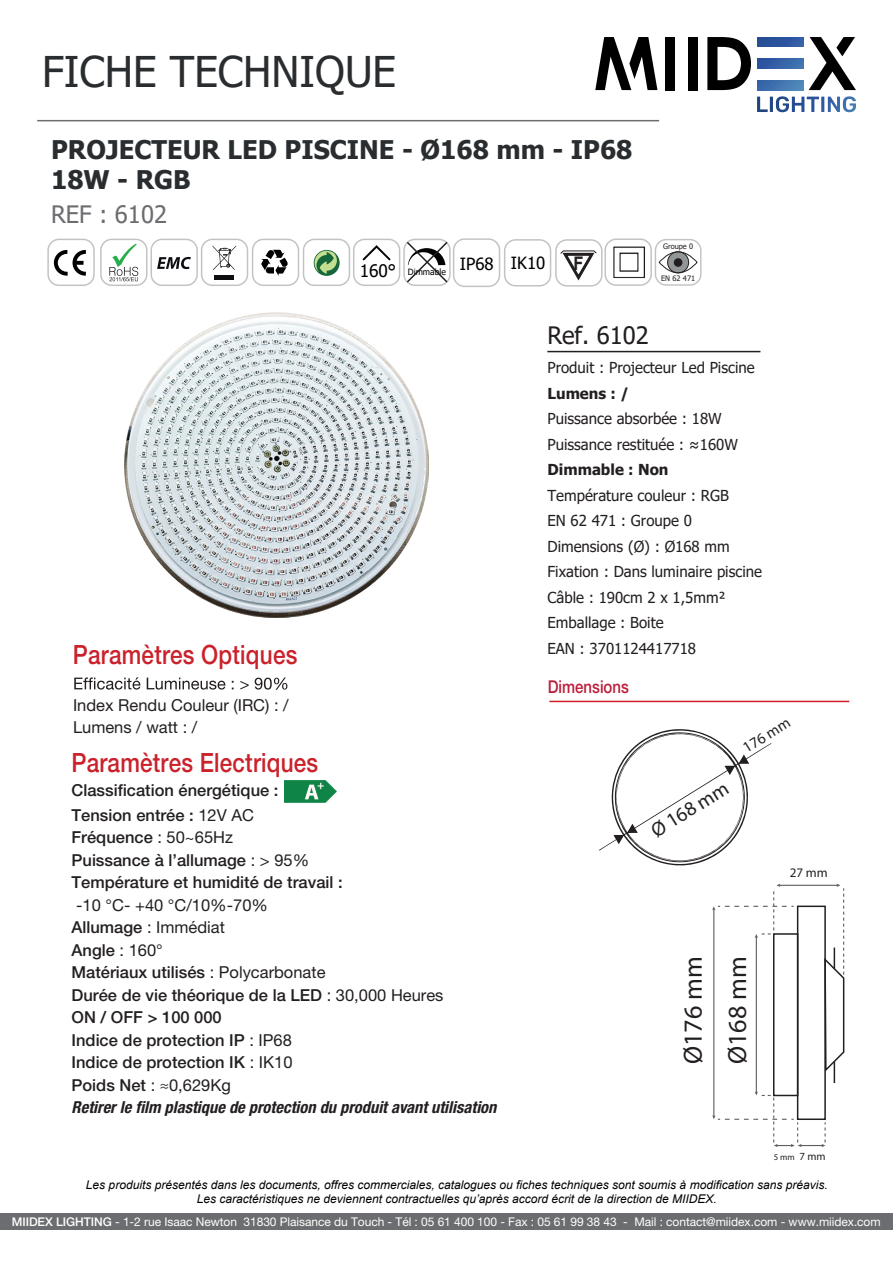
<style>
.page{position:relative;width:893px;height:1263px;background:#fff}
.page>*{position:absolute;margin:0;border:0;box-sizing:border-box;transform-origin:0 0}
.t1{font:42.3px "Tahoma";color:#292d2f}
.t2{font:500 26.55px "Helvetica Neue LT Std";letter-spacing:.01em;color:#cb212b;scale:.85 1}
.t3{font:26.25px "Myriad Pro";color:#231f20}
.t4{font:700 25.65px/30.6px "Tahoma";color:#292d2f}
.t5{font:24px "Tahoma";color:#6c6d70}
.t6{font:24px "Tahoma";color:#231f20}
.t7{font:20.25px "Myriad Pro";color:#231f20}
.t8{font:700 18.75px "Arial";color:#231f20;scale:.88 1}
.t9{font:500 17.7px "Helvetica Neue LT Std";color:#bc1e3b;scale:.85 1}
.t10{font:500 16.5px/22.5px "Helvetica Neue LT Std";color:#231f20}
.t11{font:16.5px/22.2px "Helvetica Neue LT Std";color:#231f20}
.t12{font:15.3px "Myriad Pro";color:#231f20}
.t13{font:15.15px/25.5px "Tahoma";color:#231f20}
.t14{font:700 15.15px "Tahoma";color:#231f20}
.t15{font:13.05px "Myriad Pro";color:#231f20}
.t16{font:12px "Helvetica Neue LT Std";letter-spacing:-.005em;color:#fff}
.t17{font:italic 12px/14.4px "Arial";color:#000001;text-align:center}
.t18{font:8.7px "Tahoma";color:#000}
.t19{font:8.7px "Myriad Pro";color:#231f20}
.t20{font:7.5px "Tahoma";color:#231f20}
.s1{font-size:17.25px}
.s2{font-size:16.65px}
.s3{font-weight:400}
.s4{font-weight:400;font-size:16.65px}
.s5{font-weight:700;font-style:italic;font-stretch:condensed}
.s6{font-size:26.4px}
.s7{font-size:10.95px}
.s8{font-weight:500}
</style>
<div class="page">
<svg style="left:74px;top:677px;width:213px;height:13px"></svg>
<hr style="left:547px;top:351px;width:213px;height:1px;background:#231f20">
<div style="left:303px;top:239px;width:47px;height:47px;border:1px solid #c1c4c7;border-radius:11px"></div>
<div style="left:100px;top:239px;width:48px;height:47px;border:1px solid #c1c4c7;border-radius:11px"></div>
<div style="left:47px;top:239px;width:48px;height:47px;border:1px solid #c1c4c7;border-radius:11px"></div>
<div style="left:150px;top:239px;width:48px;height:47px;border:1px solid #c1c4c7;border-radius:11px"></div>
<div style="left:201px;top:239px;width:47px;height:47px;border:1px solid #c1c4c7;border-radius:11px"></div>
<div style="left:252px;top:239px;width:47px;height:47px;border:1px solid #c1c4c7;border-radius:11px"></div>
<svg style="left:54px;top:250px;width:32px;height:26px"></svg>
<svg style="left:157px;top:257px;width:34px;height:12px"></svg>
<svg style="left:213px;top:245px;width:23px;height:25px"></svg>
<div style="left:214px;top:275px;width:20px;height:5px;background:#0f0c12"></div>
<svg style="left:261px;top:250px;width:27px;height:26px"></svg>
<svg style="left:314px;top:250px;width:26px;height:26px"></svg>
<div style="left:353px;top:239px;width:47px;height:47px;border:1px solid #c1c4c7;border-radius:11px"></div>
<svg style="left:362px;top:245px;width:29px;height:16px"></svg>
<div style="left:403px;top:239px;width:48px;height:47px;border:1px solid #c1c4c7;border-radius:11px"></div>
<div style="left:453px;top:238px;width:47px;height:49px;border:1px solid #c1c4c7;border-radius:11px"></div>
<div style="left:504px;top:239px;width:47px;height:47px;border:1px solid #c1c4c7;border-radius:11px"></div>
<svg style="left:109px;top:244px;width:29px;height:37px"></svg>
<svg style="left:405px;top:240px;width:44px;height:44px"></svg>
<div style="left:555px;top:239px;width:48px;height:48px;border:1px solid #c1c4c7;border-radius:11px"></div>
<div style="left:604px;top:238px;width:48px;height:48px;border:1px solid #c1c4c7;border-radius:11px"></div>
<img style="left:606px;top:239px;width:45px;height:45px">
<img style="left:285px;top:780px;width:51px;height:23px">
<hr style="left:549px;top:701px;width:300px;height:1px;background:#d01f26">
<div style="left:0;top:1213px;width:893px;height:17px;background:#6c6d70"></div>
<img style="left:124px;top:313px;width:305px;height:304px">
<svg style="left:560px;top:250px;width:37px;height:31px"></svg>
<div style="left:655px;top:239px;width:46px;height:47px;border:1px solid #c1c4c7;border-radius:11px"></div>
<svg style="left:667px;top:251px;width:22px;height:22px"></svg>
<div style="left:659px;top:251px;width:38px;height:22px;border:1px solid #231f20;border-radius:50%"></div>
<div style="left:674px;top:258px;width:8px;height:9px;background:#231f20;border-radius:50%"></div>
<svg style="left:599px;top:729px;width:172px;height:137px"></svg>
<div style="left:773px;top:933px;width:25px;height:163px;border:2px solid #231f20"></div>
<div style="left:797px;top:905px;width:29px;height:215px;border:2px solid #231f20"></div>
<hr style="left:756px;top:937px;width:1px;height:156px;background:#5c605f">
<hr style="left:713px;top:909px;width:1px;height:207px;background:#5c605f">
<hr style="left:779px;top:885px;width:59px;height:1px;background:#5c605f">
<svg style="left:823px;top:884px;width:22px;height:199px"></svg>
<svg style="left:712px;top:884px;width:82px;height:54px"></svg>
<svg style="left:712px;top:1091px;width:114px;height:56px"></svg>
<hr style="left:37px;top:120px;width:622px;height:1px;background:#6c6d70">
<svg style="left:809px;top:37px;width:47px;height:53px"></svg>
<svg style="left:707px;top:37px;width:44px;height:53px"></svg>
<div style="left:688px;top:37px;width:10px;height:53px;background:#000001"></div>
<div style="left:665px;top:37px;width:10px;height:53px;background:#000001"></div>
<svg style="left:757px;top:96px;width:99px;height:16px"></svg>
<svg style="left:595px;top:37px;width:62px;height:53px"></svg>
<svg style="left:757px;top:37px;width:46px;height:9px"></svg>
<svg style="left:757px;top:59px;width:46px;height:9px"></svg>
<svg style="left:757px;top:81px;width:46px;height:9px"></svg>
<h1 class="t1" style="left:42px;top:43px;width:356px">FICHE TECHNIQUE</h1>
<h3 class="t4" style="left:51px;top:135px;width:583px">PROJECTEUR LED PISCINE - Ø168 mm - IP68<br>18W - RGB</h3>
<h3 class="t5" style="left:51px;top:198px;width:117px">REF : 6102</h3>
<p class="t18" style="left:360px;top:266px;width:187px"><span class="s1">160°</span> Dimmable <sup>IP68</sup> <sup>IK10</sup></p>
<p class="t8" style="left:573px;top:250px;width:13px">F</p>
<p class="t20" style="left:663px;top:241px;width:32px">Groupe 0</p>
<p class="t20" style="left:661px;top:273px;width:35px">EN 62 471</p>
<h3 class="t6" style="left:547px;top:320px;width:103px">Ref. 6102</h3>
<h2 class="t2" style="left:73px;top:638px;width:265px">Paramètres Optiques</h2>
<p class="t11" style="left:73px;top:693px;width:217px">Index Rendu Couleur (IRC) : /<br>Lumens / watt : <span class="s2">/</span></p>
<h2 class="t2" style="left:72px;top:746px;width:292px">Paramètres Electriques</h2>
<p class="t10" style="left:72px;top:778px;width:208px">Classification énergétique :</p>
<p class="t10" style="left:72px;top:803px;width:273px">Tension entrée : <span class="s3">12V AC<br></span>Fréquence <span class="s3">: 50~65Hz<br></span>Puissance à l’allumage <span class="s3">: &gt; 95%<br></span>Température et humidité de travail :</p>
<p class="t10" style="left:72px;top:893px;width:426px"><span class="s3">-10 °C- +40 °C/10%-70%<br></span>Allumage <span class="s3">: Immédiat<br></span>Angle <span class="s3">: 160°<br></span>Matériaux utilisés <span class="s3">: Polycarbonate<br></span>Durée de vie théorique de la LED <span class="s3">: 30,000 Heures<br></span>ON / OFF &gt; 100 000<br>Indice de protection IP <span class="s3">: IP68<br></span>Indice de protection IK <span class="s3">: IK10<br></span>Poids Net <span class="s3">:</span> <span class="s4">≈</span><span class="s3">0,629Kg<br></span><span class="s5">Retirer le film plastique de protection du produit avant utilisation</span></p>
<p class="t13" style="left:547px;top:356px;width:209px">Produit : Projecteur Led Piscine</p>
<p class="t14" style="left:547px;top:383px;width:83px">Lumens : /</p>
<p class="t13" style="left:547px;top:407px;width:192px">Puissance absorbée : 18W<br>Puissance restituée : ≈160W</p>
<p class="t14" style="left:547px;top:459px;width:123px">Dimmable : Non</p>
<p class="t13" style="left:547px;top:483px;width:216px">Température couleur : RGB<br>EN 62 471 : Groupe 0<br>Dimensions (Ø) : Ø168 mm<br>Fixation : Dans luminaire piscine<br>Câble : 190cm 2 x 1,5mm²<br>Emballage : Boite<br>EAN : 3701124417718</p>
<p class="t9" style="left:548px;top:676px;width:97px">Dimensions</p>
<p class="t7" style="left:646px;top:822px;width:89px;rotate:-32deg">Ø 168 mm</p>
<p class="t12" style="left:739px;top:741px;width:54px;rotate:-32deg">176 mm</p>
<p class="t15" style="left:790px;top:865px;width:40px">27 mm</p>
<h3 class="t3" style="left:677px;top:1064px;width:109px;rotate:-90deg"><span class="s6">Ø</span>176 mm</h3>
<h3 class="t3" style="left:721px;top:1064px;width:109px;rotate:-90deg"><span class="s6">Ø</span>168 mm</h3>
<p class="t19" style="left:774px;top:1152px;width:53px">5 mm <span class="s7">7 mm</span></p>
<p class="t17" style="left:86px;top:1178px;width:743px">Les produits présentés dans les documents, offres commerciales, catalogues ou fiches techniques sont soumis à modification sans préavis.<br>Les caractéristiques ne deviennent contractuelles qu’après accord écrit de la direction de MIIDEX.</p>
<p class="t16" style="left:199px;top:1212px;width:646px">31830 Plaisance du Touch - Tél : 05 61 400 100 - Fax : 05 61 99 38 43 - Mail : contact@miidex.com - www.miidex.com</p>
<p class="t16" style="left:12px;top:1215px;width:870px"><span class="s8">MIIDEX LIGHTING</span> - 1-2 rue Isaac Newton 31830 Plaisance du Touch - Tél : 05 61 400 100 - Fax : 05 61 99 38 43 - Mail : contact@miidex.com - www.miidex.com</p>
</div>
